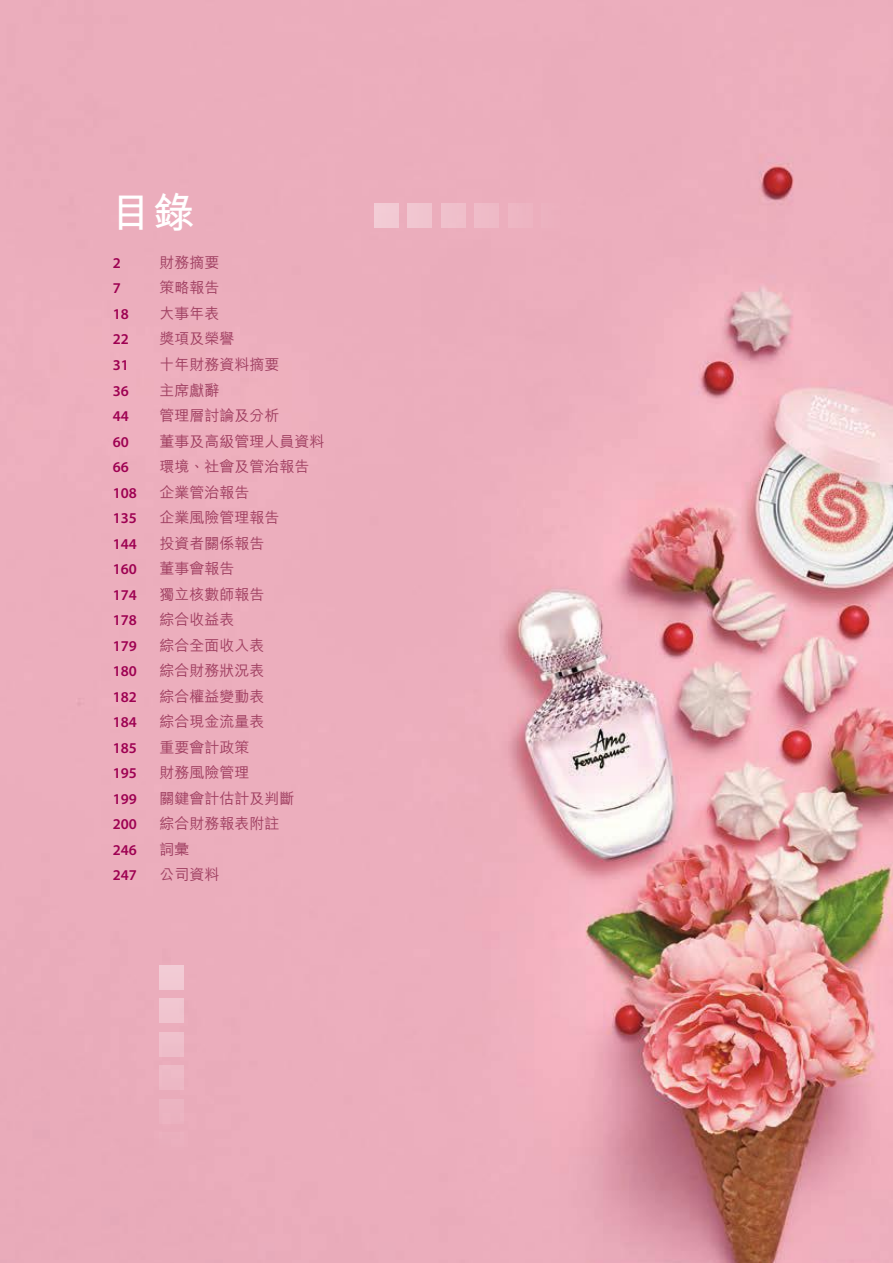
<style>
.page{position:relative;width:893px;height:1263px;background:#fff}
.page>*{position:absolute;margin:0;border:0;box-sizing:border-box;transform-origin:0 0}
.t1{font:700 42px "M Hei HK";color:#fff}
.t2{font:500 15px "M Hei HK";color:#a04062}
.t3{font:600 15px "Myriad Pro";color:#9e0152}
</style>
<div class="page">
<img style="left:0;top:0;width:893px;height:1263px">
<div style="left:159px;top:1065px;width:25px;height:25px;background:#ecb9c5"></div>
<div style="left:159px;top:1032px;width:25px;height:24px;background:#efbfca"></div>
<div style="left:159px;top:998px;width:25px;height:25px;background:#f0c5cf"></div>
<div style="left:159px;top:965px;width:25px;height:24px;background:#f2cad4"></div>
<div style="left:159px;top:1132px;width:25px;height:25px;background:#e9adbc"></div>
<div style="left:159px;top:1099px;width:25px;height:24px;background:#ebb3c1"></div>
<div style="left:475px;top:203px;width:24px;height:25px;background:#efbbc7"></div>
<div style="left:441px;top:203px;width:25px;height:25px;background:#efbfcb"></div>
<div style="left:408px;top:203px;width:24px;height:25px;background:#f0c5cf"></div>
<div style="left:374px;top:203px;width:25px;height:25px;background:#f2cbd4"></div>
<div style="left:542px;top:203px;width:24px;height:25px;background:#ecafbe"></div>
<div style="left:508px;top:203px;width:24px;height:25px;background:#edb5c3"></div>
<h1 class="t1" style="left:111px;top:182px;width:85px">目錄</h1>
<p class="t3" style="left:113px;top:253px;width:10px">2</p>
<p class="t2" style="left:159px;top:251px;width:61px">財務摘要</p>
<p class="t3" style="left:113px;top:279px;width:10px">7</p>
<p class="t2" style="left:159px;top:277px;width:61px">策略報告</p>
<p class="t3" style="left:113px;top:304px;width:18px">18</p>
<p class="t2" style="left:159px;top:302px;width:61px">大事年表</p>
<p class="t3" style="left:113px;top:330px;width:18px">22</p>
<p class="t2" style="left:159px;top:328px;width:76px">獎項及榮譽</p>
<p class="t3" style="left:113px;top:355px;width:18px">31</p>
<p class="t2" style="left:159px;top:354px;width:121px">十年財務資料摘要</p>
<p class="t3" style="left:113px;top:381px;width:18px">36</p>
<p class="t2" style="left:159px;top:379px;width:61px">主席獻辭</p>
<p class="t3" style="left:113px;top:406px;width:18px">44</p>
<p class="t2" style="left:159px;top:405px;width:121px">管理層討論及分析</p>
<p class="t3" style="left:113px;top:432px;width:18px">60</p>
<p class="t2" style="left:159px;top:430px;width:166px">董事及高級管理人員資料</p>
<p class="t3" style="left:113px;top:457px;width:18px">66</p>
<p class="t2" style="left:159px;top:456px;width:151px">環境、社會及管治報告</p>
<p class="t3" style="left:113px;top:483px;width:26px">108</p>
<p class="t2" style="left:159px;top:481px;width:91px">企業管治報告</p>
<p class="t3" style="left:113px;top:508px;width:26px">135</p>
<p class="t2" style="left:159px;top:507px;width:121px">企業風險管理報告</p>
<p class="t3" style="left:113px;top:534px;width:26px">144</p>
<p class="t2" style="left:159px;top:532px;width:106px">投資者關係報告</p>
<p class="t3" style="left:113px;top:559px;width:26px">160</p>
<p class="t2" style="left:159px;top:558px;width:76px">董事會報告</p>
<p class="t3" style="left:113px;top:585px;width:26px">174</p>
<p class="t2" style="left:159px;top:583px;width:106px">獨立核數師報告</p>
<p class="t3" style="left:113px;top:611px;width:26px">178</p>
<p class="t2" style="left:159px;top:609px;width:76px">綜合收益表</p>
<p class="t3" style="left:113px;top:636px;width:26px">179</p>
<p class="t2" style="left:159px;top:634px;width:106px">綜合全面收入表</p>
<p class="t3" style="left:113px;top:662px;width:26px">180</p>
<p class="t2" style="left:159px;top:660px;width:106px">綜合財務狀況表</p>
<p class="t3" style="left:113px;top:687px;width:26px">182</p>
<p class="t2" style="left:159px;top:685px;width:106px">綜合權益變動表</p>
<p class="t3" style="left:113px;top:713px;width:26px">184</p>
<p class="t2" style="left:159px;top:711px;width:106px">綜合現金流量表</p>
<p class="t3" style="left:113px;top:738px;width:26px">185</p>
<p class="t2" style="left:159px;top:736px;width:91px">重要會計政策</p>
<p class="t3" style="left:113px;top:764px;width:26px">195</p>
<p class="t2" style="left:159px;top:762px;width:91px">財務風險管理</p>
<p class="t3" style="left:113px;top:789px;width:26px">199</p>
<p class="t2" style="left:159px;top:787px;width:136px">關鍵會計估計及判斷</p>
<p class="t3" style="left:113px;top:815px;width:26px">200</p>
<p class="t2" style="left:159px;top:813px;width:121px">綜合財務報表附註</p>
<p class="t3" style="left:113px;top:840px;width:26px">246</p>
<p class="t2" style="left:159px;top:838px;width:31px">詞彙</p>
<p class="t3" style="left:113px;top:866px;width:26px">247</p>
<p class="t2" style="left:159px;top:864px;width:61px">公司資料</p>
</div>
